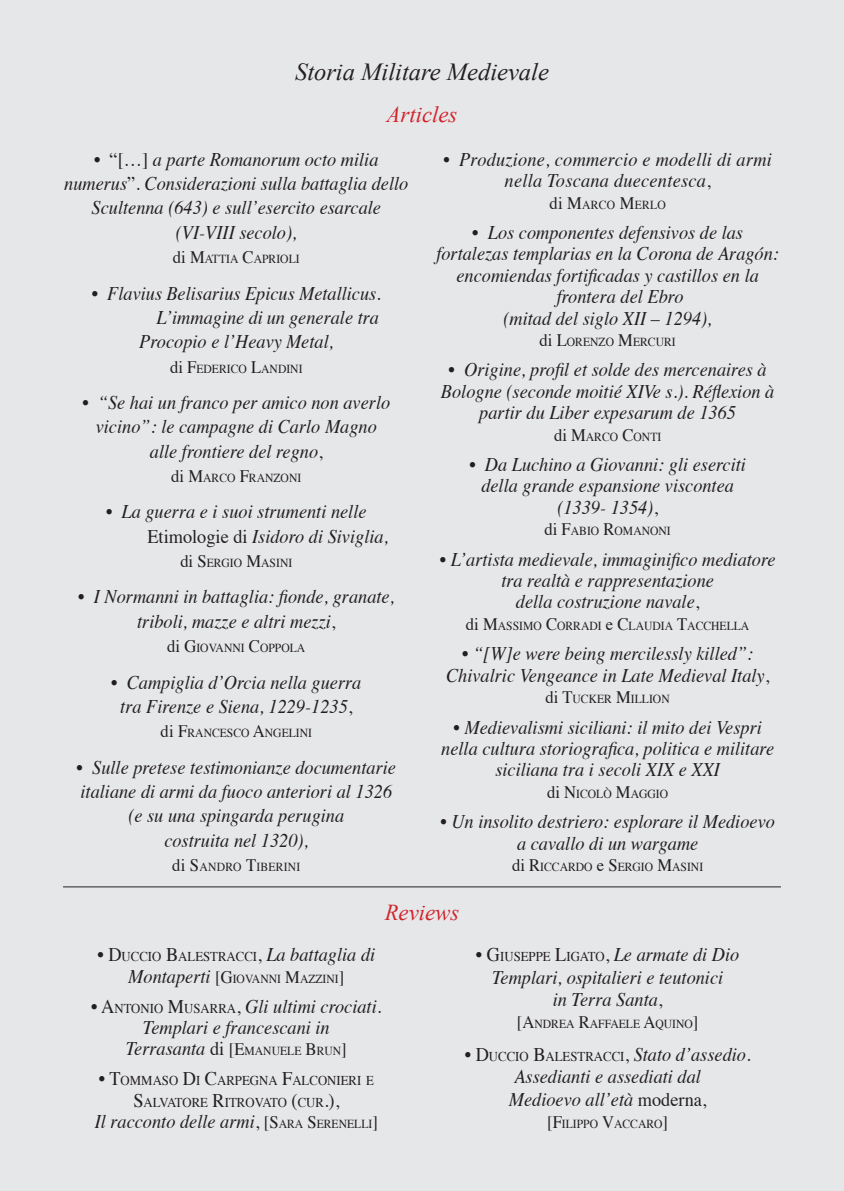
<style>
.page{position:relative;width:844px;height:1191px;background:#fff}
.page>*{position:absolute;margin:0;border:0;box-sizing:border-box;transform-origin:0 0}
.t1{font:italic 24.5px "Times New Roman";color:#231f20}
.Normal_wrd_43{font:italic 22.75px "Times New Roman";color:#d1232a}
.t2{font:italic 19.25px/21.3px "Times";color:#231f20;text-align:center;scale:.95 1}
.t3{font:13.47px/21.2px "Times";color:#231f20;text-align:center;scale:.95 1}
.t4{font:12.25px "Times";color:#231f20;scale:.95 1}
.t5{font:12.25px "Times";letter-spacing:.02em;color:#231f20;scale:.95 1}
.s1{font-style:normal}
.s2{font-size:17.5px}
.s3{font-size:19.25px}
.s4{font-style:italic;font-size:19.25px}
.s5{font-style:normal;font-size:13.47px}
.s6{font-style:normal;font-size:17.5px}
.s7{font-style:normal;font-size:12.25px}
</style>
<div class="page">
<div style="left:0;top:0;width:843px;height:1191px;background:#e6e7e9"></div>
<hr style="left:63px;top:886px;width:717px;height:1px;background:#231f20">
<p class="t1" style="left:295px;top:55px;width:255px">Storia Militare Medievale</p>
<p class="Normal_wrd_43" style="left:386px;top:99px;width:72px">Articles</p>
<p class="t2" style="left:64px;top:146px;width:364px;line-height:24.3px"><span class="s1">• “[…]</span> a parte Romanorum octo milia numerus<span class="s1">”</span>. Considerazioni sulla battaglia dello<br>Scultenna (643) e sull’esercito esarcale</p>
<p class="t2" style="left:176px;top:220px;width:129px">(VI-VIII secolo),</p>
<p class="t4" style="left:173px;top:247px;width:135px"><span class="s2">di</span> <span class="s2">M</span>ATTIA <span class="s2">C</span>APRIOLI</p>
<p class="t2" style="left:92px;top:281px;width:306px"><span class="s1">•</span> Flavius Belisarius Epicus Metallicus<span class="s1">.</span></p>
<p class="t2" style="left:139px;top:304px;width:254px;line-height:24.3px;text-align:left;text-indent:17px">L’immagine di un generale tra<br>Procopio e l’Heavy Metal,</p>
<p class="t4" style="left:170px;top:357px;width:141px"><span class="s2">di</span> <span class="s2">F</span>EDERICO <span class="s2">L</span>ANDINI</p>
<p class="t2" style="left:82px;top:389px;width:325px;line-height:24.3px"><span class="s1">•</span> “Se hai un franco per amico non averlo vicino”: le campagne di Carlo Magno</p>
<p class="t2" style="left:150px;top:439px;width:183px">alle frontiere del regno<span class="s1">,</span></p>
<p class="t4" style="left:171px;top:466px;width:138px"><span class="s2">di</span> <span class="s2">M</span>ARCO <span class="s2">F</span>RANZONI</p>
<p class="t2" style="left:106px;top:500px;width:276px"><span class="s1">•</span> La guerra e i suoi strumenti nelle</p>
<p class="t2" style="left:147px;top:524px;width:255px"><span class="s1">Etimologie di</span> Isidoro di Siviglia,</p>
<p class="t4" style="left:180px;top:551px;width:119px"><span class="s2">di</span> <span class="s2">S</span>ERGIO <span class="s2">M</span>ASINI</p>
<p class="t2" style="left:78px;top:583px;width:334px;line-height:24.3px"><span class="s1">•</span> I Normanni in battaglia: fionde, granate, triboli, mazze e altri mezzi<span class="s1">,</span></p>
<p class="t4" style="left:167px;top:636px;width:147px"><span class="s2">di</span> <span class="s2">G</span>IOVANNI <span class="s2">C</span>OPPOLA</p>
<p class="t2" style="left:111px;top:670px;width:265px"><span class="s1">•</span> Campiglia d’Orcia nella guerra</p>
<p class="t2" style="left:120px;top:694px;width:246px">tra Firenze e Siena, 1229-1235<span class="s1">,</span></p>
<p class="t4" style="left:160px;top:721px;width:161px"><span class="s2">di</span> <span class="s2">F</span>RANCESC O <span class="s2">A</span>NGELINI</p>
<p class="t2" style="left:77px;top:754px;width:337px;line-height:24.3px;text-align:left"><span class="s1">•</span> Sulle pretese testimonianze documentarie italiane di armi da fuoco anteriori al 1326</p>
<p class="t2" style="left:128px;top:804px;width:229px">(e su una spingarda perugina</p>
<p class="t2" style="left:164px;top:828px;width:153px">costruita nel 1320),</p>
<p class="t5" style="left:172px;top:855px;width:136px"><span class="s2">di</span> <span class="s2">S</span>ANDRO <span class="s2">T</span>IBERINI</p>
<p class="t2" style="left:443px;top:147px;width:347px"><span class="s1">•</span> Produzione, commercio e modelli di armi</p>
<p class="t2" style="left:504px;top:169px;width:218px">nella Toscana duecentesca<span class="s1">,</span></p>
<p class="t4" style="left:549px;top:193px;width:124px"><span class="s2">di</span> <span class="s2">M</span>ARCO <span class="s2">M</span>ERLO</p>
<p class="t2" style="left:436px;top:221px;width:362px"><span class="s1">•</span> Los componentes defensivos de las fortalezas templarias en la Corona de Aragón: encomiendas fortificadas y castillos en la</p>
<p class="t2" style="left:556px;top:285px;width:135px">frontera del Ebro</p>
<p class="t2" style="left:503px;top:306px;width:221px">(mitad del siglo XII – 1294),</p>
<p class="t4" style="left:539px;top:330px;width:145px"><span class="s2">di</span> <span class="s2">L</span>ORENZO <span class="s2">M</span>ERCURI</p>
<p class="t2" style="left:441px;top:358px;width:352px"><span class="s1">•</span> Origine, profil et solde des mercenaires à<br>Bologne (seconde moitié XIVe s.). Réflexion à partir du Liber expesarum de 1365</p>
<p class="t4" style="left:554px;top:425px;width:114px"><span class="s2">di</span> <span class="s2">M</span>ARCO <span class="s2">C</span>ONTI</p>
<p class="t2" style="left:469px;top:453px;width:293px"><span class="s1">•</span> Da Luchino a Giovanni: gli eserciti</p>
<p class="t2" style="left:481px;top:474px;width:267px">della grande espansione viscontea</p>
<p class="t2" style="left:557px;top:495px;width:107px">(1339- 1354)<span class="s1">,</span></p>
<p class="t4" style="left:544px;top:519px;width:134px"><span class="s2">di</span> <span class="s2">F</span>ABIO <span class="s2">R</span>OMANONI</p>
<p class="t2" style="left:439px;top:547px;width:355px"><span class="s1">•</span> L’artista medievale, immaginifico mediatore</p>
<p class="t2" style="left:501px;top:569px;width:225px">tra realtà e rappresentazione</p>
<p class="t2" style="left:516px;top:590px;width:194px">della costruzione navale<span class="s1">,</span></p>
<p class="t4" style="left:466px;top:614px;width:300px"><span class="s2">di</span> <span class="s2">M</span>ASS IMO <span class="s2">C</span>ORRADI <span class="s2">e</span> <span class="s2">C</span>LAUDIA <span class="s2">T</span>ACCHELLA</p>
<p class="t2" style="left:462px;top:642px;width:308px"><span class="s1">•</span> “[W]e were being mercilessly killed”:</p>
<p class="t2" style="left:446px;top:663px;width:341px">Chivalric Vengeance in Late Medieval Italy<span class="s1">,</span></p>
<p class="t4" style="left:545px;top:687px;width:132px"><span class="s2">di</span> <span class="s2">T</span>UCKER <span class="s2">M</span>ILLION</p>
<p class="t2" style="left:441px;top:715px;width:352px"><span class="s1">•</span> Medievalismi siciliani: il mito dei Vespri nella cultura storiografica, politica e militare siciliana tra i secoli XIX e XXI</p>
<p class="t4" style="left:547px;top:782px;width:129px"><span class="s2">di</span> <span class="s2">N</span>ICOLÒ <span class="s2">M</span>AGGIO</p>
<p class="t2" style="left:440px;top:810px;width:353px"><span class="s1">•</span> Un insolito destriero: esplorare il Medioevo a cavallo di un wargame</p>
<p class="t4" style="left:512px;top:855px;width:203px"><span class="s2">di</span> <span class="s2">R</span>ICCARDO <span class="s2">e</span> <span class="s2">S</span>ERGIO <span class="s2">M</span>ASINI</p>
<p class="Normal_wrd_43" style="left:384px;top:897px;width:76px">Reviews</p>
<p class="t3" style="left:97px;top:945px;width:294px"><span class="s3">•</span> <span class="s3">D</span>UCCIO <span class="s3">B</span>ALESTRACCI<span class="s3">,</span> <span class="s4">La battaglia di</span></p>
<p class="t4" style="left:128px;top:967px;width:229px"><span class="s4">Montaperti</span> <span class="s2">[</span><span class="s2">G</span>IOVANNI <span class="s2">M</span>AZZINI<span class="s2">]</span></p>
<p class="t2" style="left:91px;top:994px;width:307px"><span class="s1">•</span> <span class="s1">A</span><span class="s5">NTONIO</span> <span class="s1">M</span><span class="s5">USARRA</span><span class="s1">,</span> Gli ultimi crociati.<br>Templari e francescani in</p>
<p class="t2" style="left:126px;top:1037px;width:234px">Terrasanta <span class="s1">di</span> <span class="s6">[</span><span class="s6">E</span><span class="s7">MANUELE</span> <span class="s6">B</span><span class="s7">RUN</span><span class="s6">]</span></p>
<p class="t3" style="left:99px;top:1069px;width:291px"><span class="s3">•</span> <span class="s3">T</span>OMMASO <span class="s3">D</span>I <span class="s3">C</span>ARPEGNA <span class="s3">F</span>ALCONIERI E<br><span class="s3">S</span>ALVATORE <span class="s3">R</span>ITROVATO <span class="s3">(</span>CUR<span class="s3">.),</span></p>
<p class="t2" style="left:95px;top:1109px;width:299px">Il racconto delle armi<span class="s1">,</span> <span class="s6">[</span><span class="s6">S</span><span class="s7">ARA</span> <span class="s6">S</span><span class="s7">ERENELLI</span><span class="s6">]</span></p>
<p class="t2" style="left:476px;top:943px;width:279px"><span class="s1">•</span> <span class="s1">G</span><span class="s5">IUSEPPE</span> <span class="s1">L</span><span class="s5">IGATO</span><span class="s1">,</span> Le armate di Dio</p>
<p class="t2" style="left:492px;top:965px;width:245px">Templari, ospitalieri e teutonici</p>
<p class="t2" style="left:552px;top:987px;width:117px">in Terra Santa<span class="s1">,</span></p>
<p class="t4" style="left:516px;top:1012px;width:192px"><span class="s2">[</span><span class="s2">A</span>NDREA <span class="s2">R</span>AFFAELE <span class="s2">A</span>QUINO<span class="s2">]</span></p>
<p class="t3" style="left:464px;top:1044px;width:302px"><span class="s3">•</span> <span class="s3">D</span>UCCIO <span class="s3">B</span>ALESTRACCI<span class="s3">,</span> <span class="s4">Stato d’assedio.</span></p>
<p class="t2" style="left:514px;top:1065px;width:198px">Assedianti e assediati dal</p>
<p class="t2" style="left:508px;top:1087px;width:209px">Medioevo all’età <span class="s1">moderna,</span></p>
<p class="t4" style="left:547px;top:1112px;width:129px"><span class="s2">[</span><span class="s2">F</span>ILIPPO <span class="s2">V</span>ACCARO<span class="s2">]</span></p>
</div>
